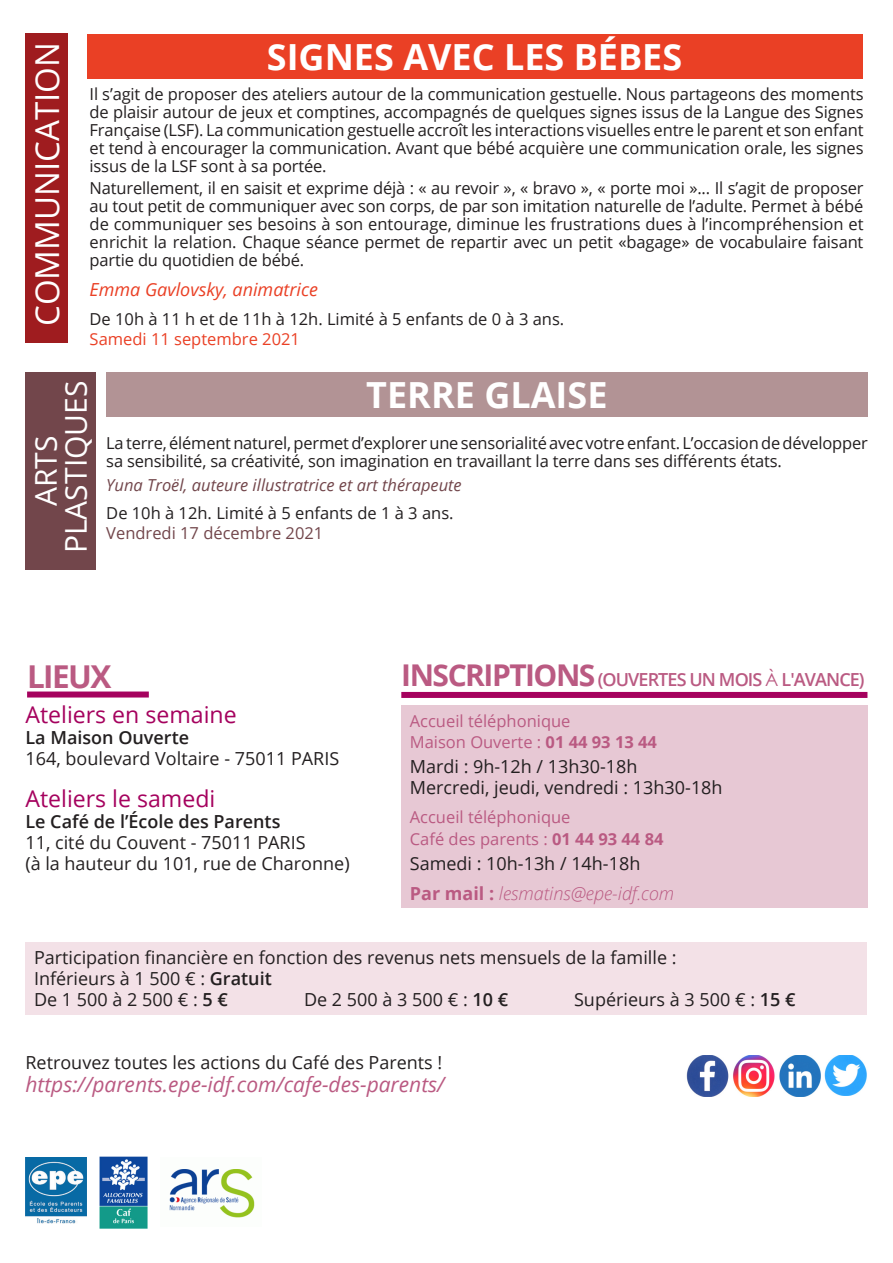
<style>
.page{position:relative;width:893px;height:1263px;background:#fff}
.page>*{position:absolute;margin:0;border:0;box-sizing:border-box;transform-origin:0 0}
.t1{font:700 36px "Open Sans";color:#fff}
.t2{font:33px "Open Sans";color:#fff}
.t3{font:700 31.5px "Open Sans";letter-spacing:-.05em;color:#ba5a82}
.t4{font:30px "Open Sans";color:#fff}
.t5{font:23.1px "Open Sans";color:#a5025e}
.t6{font:italic 21px "Open Sans";color:#ba5a82}
.t7{font:18px "Open Sans";color:#231f20}
.t8{font:600 18px "Open Sans";color:#231f20}
.t9{font:600 18px "Open Sans";letter-spacing:-.05em;color:#ba5a82}
.t10{font:italic 300 18px "Open Sans";color:#ba5a82}
.t11{font:italic 18px "Open Sans";color:#ea4025}
._9_MOTS{font:16.5px/18px "Open Sans";letter-spacing:-.01em;color:#231f20;text-align:justify}
.t12{font:16.5px "Open Sans";color:#ba5a82}
.t13{font:italic 16.5px "Open Sans";color:#72464b}
.t14{font:16.5px "Open Sans";color:#72464b}
.t15{font:16.5px "Open Sans";color:#ea4025}
.s1{font-weight:700;font-size:30px}
.s2{font-family:"Century Gothic";font-weight:400}
.s3{font-weight:700}
.s4{font-weight:700;font-style:normal}
.s5{font-weight:600}
</style>
<div class="page">
<div style="left:401px;top:705px;width:466px;height:203px;background:#e7c8d4"></div>
<div style="left:401px;top:692px;width:466px;height:6px;background:#a5025e"></div>
<div style="left:27px;top:691px;width:122px;height:6px;background:#a5025e"></div>
<img style="left:686px;top:1055px;width:135px;height:41px">
<img style="left:824px;top:1055px;width:43px;height:40px">
<div style="left:106px;top:372px;width:761px;height:45px;background:#b29395"></div>
<div style="left:26px;top:372px;width:70px;height:198px;background:#72464b"></div>
<div style="left:26px;top:942px;width:841px;height:73px;background:#f3e1e7"></div>
<div style="left:87px;top:34px;width:775px;height:45px;background:#ea4025"></div>
<div style="left:26px;top:34px;width:42px;height:309px;background:#9f1c1f"></div>
<img style="left:26px;top:1157px;width:60px;height:67px">
<img style="left:169px;top:1169px;width:86px;height:49px">
<img style="left:99px;top:1157px;width:49px;height:71px">
<p class="t2" style="left:25px;top:326px;width:285px;rotate:-90deg">COMMUNICATION</p>
<p class="t1" style="left:267px;top:32px;width:417px">SIGNES AVEC LES BÉBES</p>
<p class="_9_MOTS" style="left:90px;top:85px;width:775px">Il s’agit de proposer des ateliers autour de la communication gestuelle. Nous partageons des moments de plaisir autour de jeux et comptines, accompagnés de quelques signes issus de la Langue des Signes Française (LSF). La communication gestuelle accroît les interactions visuelles entre le parent et son enfant et tend à encourager la communication. Avant que bébé acquière une communication orale, les signes issus de la LSF sont à sa portée.</p>
<p class="_9_MOTS" style="left:90px;top:179px;width:775px">Naturellement, il en saisit et exprime déjà : « au revoir », « bravo », « porte moi »... Il s’agit de proposer au tout petit de communiquer avec son corps, de par son imitation naturelle de l’adulte. Permet à bébé de communiquer ses besoins à son entourage, diminue les frustrations dues à l’incompréhension et enrichit la relation. Chaque séance permet de repartir avec un petit «bagage» de vocabulaire faisant partie du quotidien de bébé.</p>
<p class="t11" style="left:90px;top:278px;width:230px">Emma Gavlovsky, animatrice</p>
<p class="_9_MOTS" style="left:90px;top:309px;width:476px">De 10h à 11 h et de 11h à 12h. Limité à 5 enfants de 0 à 3 ans.</p>
<p class="t15" style="left:90px;top:327px;width:212px">Samedi 11 septembre 2021</p>
<p class="t4" style="left:56px;top:553px;width:174px;rotate:-90deg">PLASTIQUES</p>
<p class="t4" style="left:26px;top:506px;width:72px;rotate:-90deg">ARTS</p>
<p class="t1" style="left:366px;top:370px;width:243px">TERRE GLAISE</p>
<p class="_9_MOTS" style="left:106px;top:433px;width:763px">La terre, élément naturel, permet d’explorer une sensorialité avec votre enfant. L’occasion de développer sa sensibilité, sa créativité, son imagination en travaillant la terre dans ses différents états.</p>
<p class="t13" style="left:106px;top:473px;width:357px">Yuna Troël, auteure illustratrice et art thérapeute</p>
<p class="_9_MOTS" style="left:106px;top:504px;width:349px">De 10h à 12h. Limité à 5 enfants de 1 à 3 ans.</p>
<p class="t14" style="left:106px;top:522px;width:219px">Vendredi 17 décembre 2021</p>
<p class="t3" style="left:27px;top:654px;width:86px">LIEUX</p>
<p class="t9" style="left:401px;top:667px;width:465px"><span class="s1">INSCRIPTIONS</span> (OUVERTES UN MOIS <span class="s2">À</span> L'AVANCE)</p>
<p class="t5" style="left:26px;top:699px;width:213px">Ateliers en semaine</p>
<p class="t8" style="left:26px;top:725px;width:165px">La Maison Ouverte</p>
<p class="t7" style="left:26px;top:746px;width:315px">164, boulevard Voltaire - 75011 PARIS</p>
<p class="t5" style="left:26px;top:783px;width:191px">Ateliers le samedi</p>
<p class="t8" style="left:26px;top:809px;width:256px">Le Café de l’École des Parents</p>
<p class="t7" style="left:26px;top:830px;width:282px">11, cité du Couvent - 75011 PARIS</p>
<p class="t7" style="left:26px;top:851px;width:326px">(à la hauteur du 101, rue de Charonne)</p>
<p class="t12" style="left:410px;top:709px;width:162px">Accueil téléphonique</p>
<p class="t12" style="left:410px;top:730px;width:249px">Maison Ouverte : <span class="s3">01 44 93 13 44</span></p>
<p class="t7" style="left:410px;top:754px;width:229px">Mardi : 9h-12h / 13h30-18h</p>
<p class="t7" style="left:410px;top:775px;width:314px">Mercredi, jeudi, vendredi : 13h30-18h</p>
<p class="t12" style="left:410px;top:806px;width:162px">Accueil téléphonique</p>
<p class="t12" style="left:410px;top:828px;width:255px">Café des parents : <span class="s3">01 44 93 44 84</span></p>
<p class="t7" style="left:410px;top:851px;width:232px">Samedi : 10h-13h / 14h-18h</p>
<p class="t10" style="left:410px;top:881px;width:266px"><span class="s4">Par mail :</span> lesmatins@epe-idf.com</p>
<p class="t7" style="left:34px;top:945px;width:644px">Participation financière en fonction des revenus nets mensuels de la famille :</p>
<p class="t7" style="left:34px;top:966px;width:239px">Inférieurs à 1 500 € : <span class="s5">Gratuit</span></p>
<p class="t7" style="left:34px;top:987px;width:195px">De 1 500 à 2 500 € : <span class="s5">5 €</span></p>
<p class="t7" style="left:304px;top:987px;width:206px">De 2 500 à 3 500 € : <span class="s5">10 €</span></p>
<p class="t7" style="left:574px;top:987px;width:223px">Supérieurs à 3 500 € : <span class="s5">15 €</span></p>
<p class="t7" style="left:26px;top:1050px;width:418px">Retrouvez toutes les actions du Café des Parents !</p>
<p class="t6" style="left:26px;top:1069px;width:421px">https://parents.epe-idf.com/cafe-des-parents/</p>
</div>
